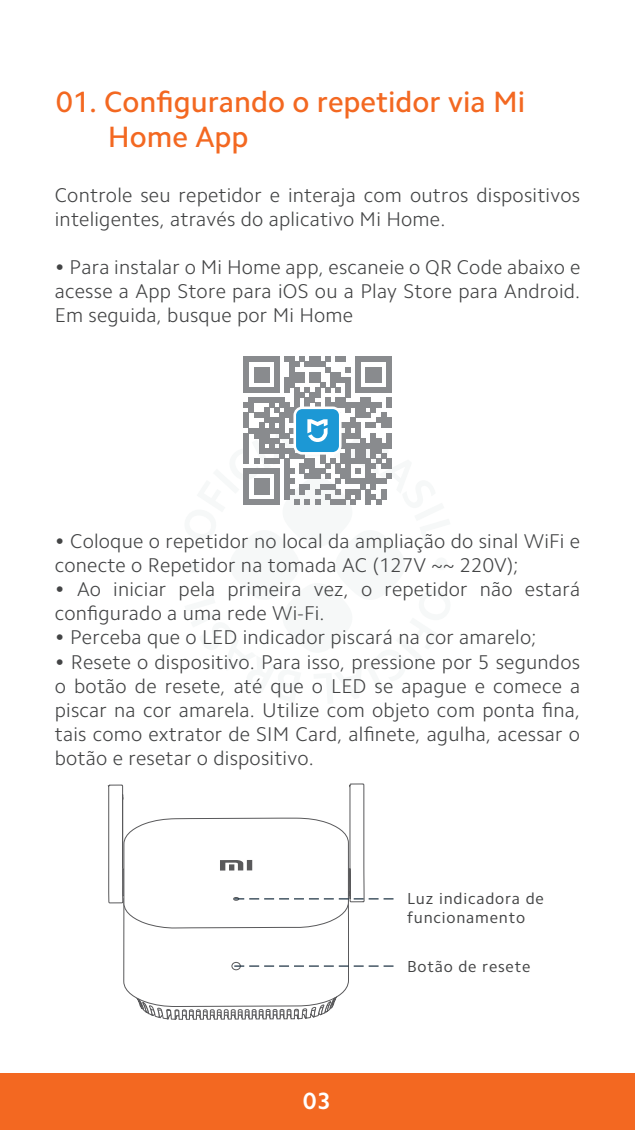
<style>
.page{position:relative;width:635px;height:1130px;background:#fff}
.page>*{position:absolute;margin:0;border:0;box-sizing:border-box;transform-origin:0 0}
.t1{font:500 29.6px/35.2px "Camphor Pro";color:#f36821}
.t2{font:700 23.6px "Camphor Pro";color:#fff}
.t3{font:300 20px/24px "Camphor Pro";letter-spacing:.01em;color:#434445}
.t4{font:16px/19.2px "Camphor Pro";letter-spacing:.05em;color:#434445}
</style>
<div class="page">
<div style="left:0;top:1073px;width:635px;height:56px;background:#f36821"></div>
<svg style="left:243px;top:357px;width:149px;height:148px"></svg>
<svg style="left:108px;top:783px;width:286px;height:237px"></svg>
<h1 class="t1" style="left:108px;top:84px;width:419px;text-indent:-52px">01. Configurando o repetidor via Mi<br>Home App</h1>
<p class="t3" style="left:55px;top:183px;width:527px">Controle seu repetidor e interaja com outros dispositivos inteligentes, através do aplicativo Mi Home.</p>
<p class="t3" style="left:55px;top:255px;width:527px;text-align:justify">• Para instalar o Mi Home app, escaneie o QR Code abaixo e acesse a App Store para iOS ou a Play Store para Android.<br>Em seguida, busque por Mi Home</p>
<p class="t3" style="left:55px;top:529px;width:527px">• Coloque o repetidor no local da ampliação do sinal WiFi e conecte o Repetidor na tomada AC (127V ~~ 220V);</p>
<p class="t3" style="left:55px;top:577px;width:527px">• Ao iniciar pela primeira vez, o repetidor não estará configurado a uma rede Wi-Fi.</p>
<p class="t3" style="left:55px;top:625px;width:483px">• Perceba que o LED indicador piscará na cor amarelo;</p>
<p class="t3" style="left:55px;top:649px;width:527px;text-align:justify">• Resete o dispositivo. Para isso, pressione por 5 segundos o botão de resete, até que o LED se apague e comece a piscar na cor amarela. Utilize com objeto com ponta fina, tais como extrator de SIM Card, alfinete, agulha, acessar o botão e resetar o dispositivo.</p>
<p class="t2" style="left:303px;top:1087px;width:29px">03</p>
<p class="t4" style="left:407px;top:888px;width:138px">Luz indicadora de funcionamento</p>
<p class="t4" style="left:407px;top:957px;width:125px">Botão de resete</p>
</div>
